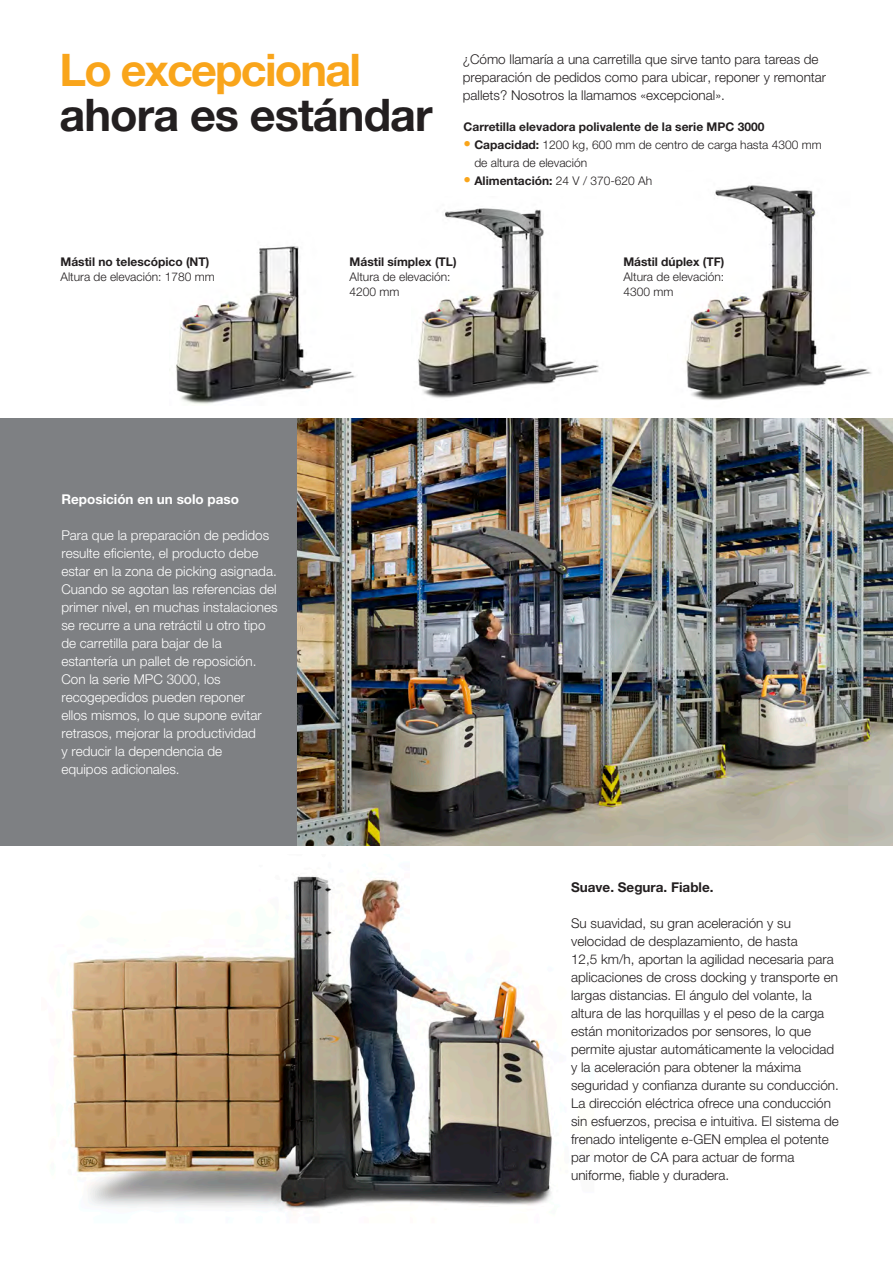
<style>
.page{position:relative;width:893px;height:1263px;background:#fff}
.page>*{position:absolute;margin:0;border:0;box-sizing:border-box;transform-origin:0 0}
.t1{font:700 45px "Helvetica Neue LT Std";letter-spacing:-.02em;color:#231f20}
.t2{font:700 45px "Helvetica Neue LT Std";letter-spacing:-.04em;color:#f9a51b}
.t3{font:300 13.5px/18px "Helvetica Neue LT Std";color:#231f20}
.t4{font:300 13.5px/18px "Helvetica Neue LT Std";color:#fff}
.t5{font:700 13.5px "Helvetica Neue LT Std";color:#fff}
.t6{font:700 13.5px "Helvetica Neue LT Std";color:#231f20}
.t7{font:300 12px/15px "Helvetica Neue LT Std";color:#231f20}
.t8{font:700 12px "Helvetica Neue LT Std";color:#231f20}
.s1{font-size:15px;color:#f9a51b}
.s2{font-weight:700}
.s3{font-weight:300;font-size:15px;color:#f9a51b}
.s4{font-weight:300}
</style>
<div class="page">
<img style="left:685px;top:185px;width:187px;height:215px">
<img style="left:418px;top:208px;width:181px;height:190px">
<img style="left:176px;top:246px;width:180px;height:158px">
<img style="left:71px;top:876px;width:481px;height:335px">
<div style="left:0;top:418px;width:297px;height:428px;background:#7e8083"></div>
<img style="left:297px;top:418px;width:596px;height:428px">
<h1 class="t2" style="left:60px;top:42px;width:303px">Lo excepcional</h1>
<h1 class="t1" style="left:60px;top:87px;width:375px">ahora es estándar</h1>
<p class="t3" style="left:463px;top:50px;width:365px">¿Cómo llamaría a una carretilla que sirve tanto para tareas de preparación de pedidos como para ubicar, reponer y remontar pallets? Nosotros la llamamos «excepcional».</p>
<p class="t8" style="left:464px;top:119px;width:302px">Carretilla elevadora polivalente de la serie MPC 3000</p>
<p class="t7" style="left:474px;top:135px;width:349px;line-height:18px;text-indent:-11px"><span class="s1">•</span> <span class="s2">Capacidad:</span> 1200 kg, 600 mm de centro de carga hasta 4300 mm de altura de elevación</p>
<p class="t8" style="left:464px;top:173px;width:190px"><span class="s3">•</span> Alimentación: <span class="s4">24 V / 370-620 Ah</span></p>
<p class="t8" style="left:61px;top:254px;width:150px">Mástil no telescópico (NT)</p>
<p class="t7" style="left:61px;top:269px;width:156px">Altura de elevación: 1780 mm</p>
<p class="t8" style="left:350px;top:254px;width:109px">Mástil símplex (TL)</p>
<p class="t7" style="left:350px;top:269px;width:102px">Altura de elevación:<br>4200 mm</p>
<p class="t5" style="left:61px;top:490px;width:179px">Reposición en un solo paso</p>
<p class="t4" style="left:61px;top:525px;width:218px">Para que la preparación de pedidos resulte eficiente, el producto debe estar en la zona de picking asignada.<br>Cuando se agotan las referencias del primer nivel, en muchas instalaciones se recurre a una retráctil u otro tipo de carretilla para bajar de la estantería un pallet de reposición.<br>Con la serie MPC 3000, los recogepedidos pueden reponer<br>ellos mismos, lo que supone evitar retrasos, mejorar la productividad<br>y reducir la dependencia de<br>equipos adicionales.</p>
<p class="t8" style="left:623px;top:254px;width:103px">Mástil dúplex (TF)</p>
<p class="t7" style="left:623px;top:269px;width:102px">Altura de elevación:<br>4300 mm</p>
<p class="t6" style="left:571px;top:879px;width:144px">Suave. Segura. Fiable.</p>
<p class="t3" style="left:571px;top:914px;width:269px">Su suavidad, su gran aceleración y su velocidad de desplazamiento, de hasta<br>12,5 km/h, aportan la agilidad necesaria para aplicaciones de cross docking y transporte en largas distancias. El ángulo del volante, la altura de las horquillas y el peso de la carga están monitorizados por sensores, lo que permite ajustar automáticamente la velocidad y la aceleración para obtener la máxima seguridad y confianza durante su conducción.<br>La dirección eléctrica ofrece una conducción sin esfuerzos, precisa e intuitiva. El sistema de frenado inteligente e-GEN emplea el potente par motor de CA para actuar de forma uniforme, fiable y duradera.</p>
</div>
